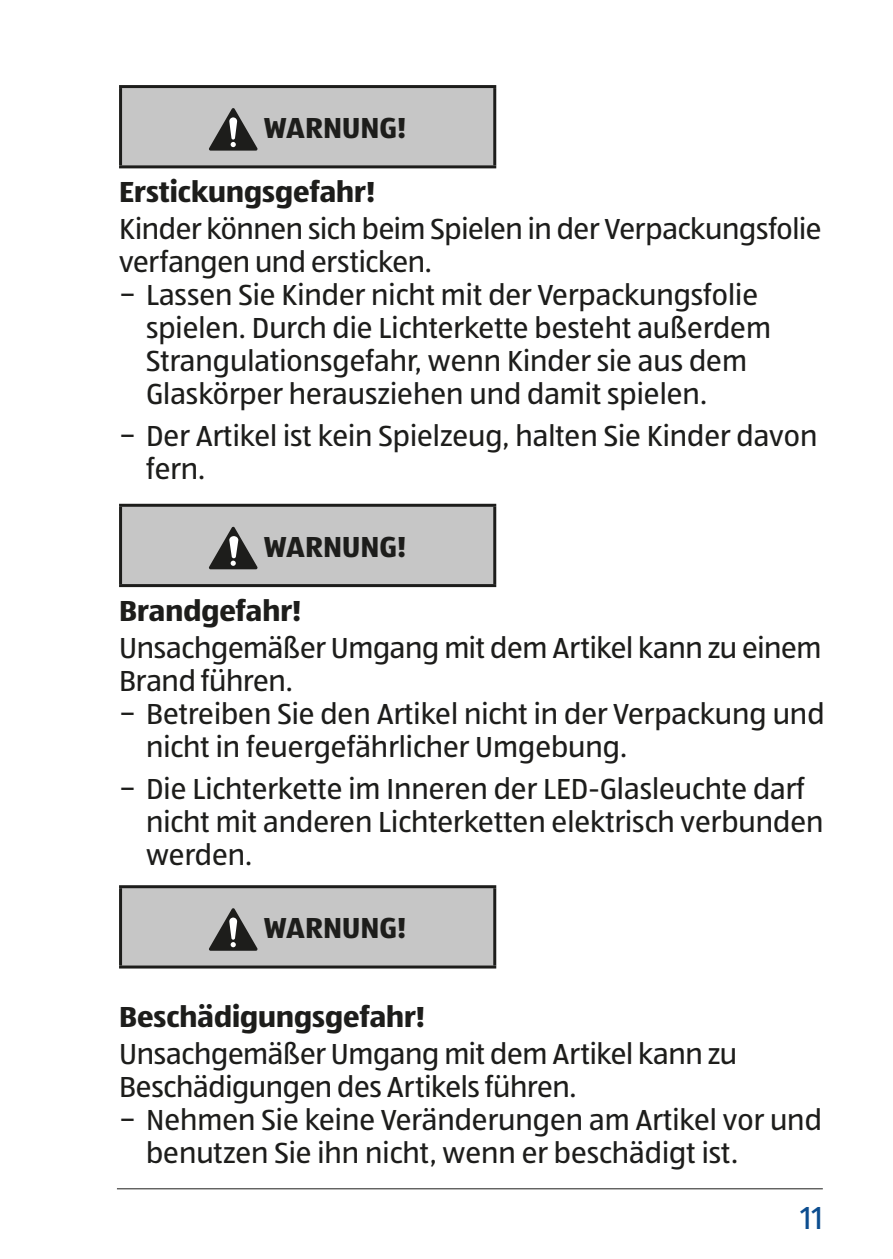
<style>
.page{position:relative;width:893px;height:1259px;background:#fff}
.page>*{position:absolute;margin:0;border:0;box-sizing:border-box;transform-origin:0 0}
.t1{font:33px "ALDISUEDOT";color:#0c4d8f}
.t2{font:30px/33px "ALDISUEDOT";color:#1d1d1b}
.t3{font:700 30px/64.2px "ALDISUEDOT";color:#1d1d1b}
</style>
<div class="page">
<hr style="left:117px;top:1188px;width:706px;height:1px;background:#1d1d1b">
<div style="left:121px;top:87px;width:374px;height:80px;background:#c6c6c6"></div>
<hr style="left:119px;top:85px;width:377px;height:3px;background:#1d1d1b">
<hr style="left:119px;top:88px;width:3px;height:77px;background:#1d1d1b">
<hr style="left:493px;top:88px;width:3px;height:77px;background:#1d1d1b">
<hr style="left:119px;top:165px;width:377px;height:3px;background:#1d1d1b">
<svg style="left:209px;top:108px;width:49px;height:43px"></svg>
<div style="left:121px;top:505px;width:374px;height:80px;background:#c6c6c6"></div>
<hr style="left:119px;top:504px;width:377px;height:3px;background:#1d1d1b">
<hr style="left:119px;top:507px;width:3px;height:77px;background:#1d1d1b">
<hr style="left:493px;top:507px;width:3px;height:77px;background:#1d1d1b">
<hr style="left:119px;top:584px;width:377px;height:3px;background:#1d1d1b">
<svg style="left:209px;top:526px;width:49px;height:43px"></svg>
<div style="left:121px;top:886px;width:374px;height:81px;background:#c6c6c6"></div>
<hr style="left:119px;top:885px;width:377px;height:3px;background:#1d1d1b">
<hr style="left:119px;top:888px;width:3px;height:77px;background:#1d1d1b">
<hr style="left:493px;top:888px;width:3px;height:77px;background:#1d1d1b">
<hr style="left:119px;top:965px;width:377px;height:3px;background:#1d1d1b">
<svg style="left:209px;top:908px;width:49px;height:42px"></svg>
<p class="t3" style="left:119px;top:95px;width:289px;text-indent:145px">WARNUNG!<br>Erstickungsgefahr!</p>
<p class="t2" style="left:119px;top:212px;width:704px">Kinder können sich beim Spielen in der Verpackungsfolie</p>
<p class="t2" style="left:119px;top:245px;width:314px">verfangen und ersticken.</p>
<p class="t2" style="left:119px;top:278px;width:641px">− Lassen Sie Kinder nicht mit der Verpackungsfolie</p>
<p class="t2" style="left:146px;top:311px;width:626px">spielen. Durch die Lichterkette besteht außerdem</p>
<p class="t2" style="left:146px;top:344px;width:602px">Strangulationsgefahr, wenn Kinder sie aus dem</p>
<p class="t2" style="left:146px;top:377px;width:562px">Glaskörper herausziehen und damit spielen.</p>
<p class="t2" style="left:146px;top:418px;width:673px;text-indent:-27px">− Der Artikel ist kein Spielzeug, halten Sie Kinder davon fern.</p>
<p class="t3" style="left:119px;top:513px;width:289px;text-indent:145px">WARNUNG!<br>Brandgefahr!</p>
<p class="t2" style="left:119px;top:630px;width:704px">Unsachgemäßer Umgang mit dem Artikel kann zu einem</p>
<p class="t2" style="left:119px;top:663px;width:175px">Brand führen.</p>
<p class="t2" style="left:119px;top:696px;width:707px">− Betreiben Sie den Artikel nicht in der Verpackung und</p>
<p class="t2" style="left:146px;top:729px;width:483px">nicht in feuergefährlicher Umgebung.</p>
<p class="t2" style="left:146px;top:771px;width:679px;text-indent:-27px">− Die Lichterkette im Inneren der LED-Glasleuchte darf nicht mit anderen Lichterketten elektrisch verbunden werden.</p>
<p class="t3" style="left:264px;top:895px;width:144px">WARNUNG!</p>
<p class="t3" style="left:119px;top:983px;width:308px">Beschädigungsgefahr!</p>
<p class="t2" style="left:119px;top:1036px;width:620px">Unsachgemäßer Umgang mit dem Artikel kann zu</p>
<p class="t2" style="left:119px;top:1069px;width:459px">Beschädigungen des Artikels führen.</p>
<p class="t2" style="left:119px;top:1102px;width:704px">− Nehmen Sie keine Veränderungen am Artikel vor und</p>
<p class="t2" style="left:146px;top:1135px;width:594px">benutzen Sie ihn nicht, wenn er beschädigt ist.</p>
<p class="t1" style="left:800px;top:1196px;width:24px">11</p>
</div>
